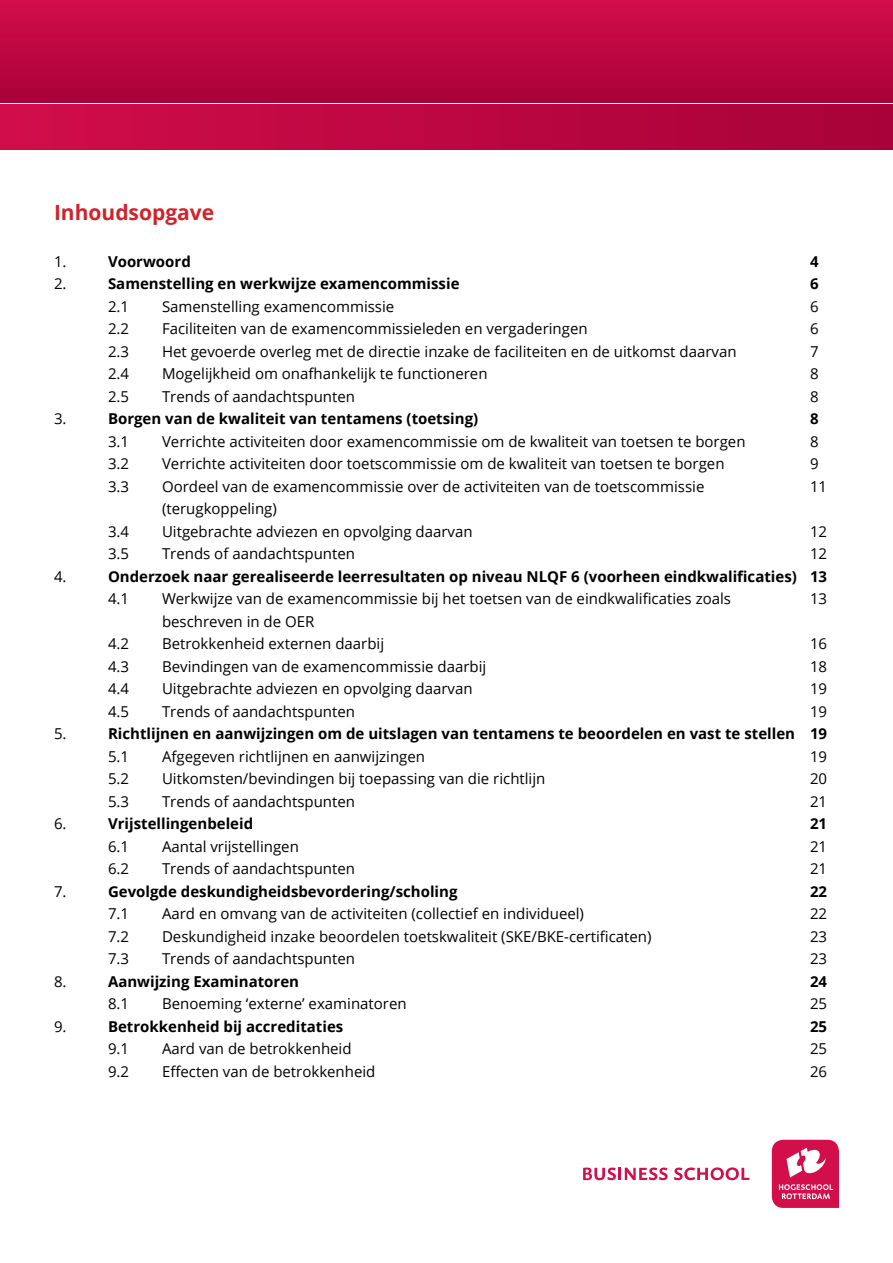
<style>
.page{position:relative;width:893px;height:1263px;background:#fff}
.page>*{position:absolute;margin:0;border:0;box-sizing:border-box;transform-origin:0 0}
.t1{font:700 21px "Open Sans";color:#d1232a}
.t2{font:15px "Open Sans";color:#000}
.t3{font:700 15px "Open Sans";color:#000}
</style>
<div class="page">
<div style="left:0;top:0;width:893px;height:102px;background:linear-gradient(to bottom,#d20e4b,#a80239)"></div>
<div style="left:0;top:104px;width:893px;height:46px;background:linear-gradient(to right,#d00d4a,#a70239)"></div>
<svg style="left:583px;top:1167px;width:85px;height:13px"></svg>
<svg style="left:674px;top:1167px;width:75px;height:13px"></svg>
<svg style="left:772px;top:1140px;width:67px;height:68px;background:#db3f6f"></svg>
<svg style="left:892px;top:0;width:1px;height:102px"></svg>
<hr style="left:892px;top:104px;width:1px;height:46px;background:#a70239">
<h1 class="t1" style="left:54px;top:198px;width:162px">Inhoudsopgave</h1>
<p class="t2" style="left:54px;top:251px;width:14px">1.</p>
<p class="t3" style="left:108px;top:251px;width:84px">Voorwoord</p>
<p class="t3" style="left:810px;top:251px;width:10px">4</p>
<p class="t2" style="left:54px;top:273px;width:14px">2.</p>
<p class="t3" style="left:108px;top:273px;width:353px">Samenstelling en werkwijze examencommissie</p>
<p class="t3" style="left:810px;top:273px;width:10px">6</p>
<p class="t2" style="left:108px;top:296px;width:23px">2.1</p>
<p class="t2" style="left:162px;top:296px;width:234px">Samenstelling examencommissie</p>
<p class="t2" style="left:810px;top:296px;width:10px">6</p>
<p class="t2" style="left:108px;top:318px;width:23px">2.2</p>
<p class="t2" style="left:162px;top:318px;width:427px">Faciliteiten van de examencommissieleden en vergaderingen</p>
<p class="t2" style="left:810px;top:318px;width:10px">6</p>
<p class="t2" style="left:108px;top:341px;width:23px">2.3</p>
<p class="t2" style="left:162px;top:341px;width:576px">Het gevoerde overleg met de directie inzake de faciliteiten en de uitkomst daarvan</p>
<p class="t2" style="left:810px;top:341px;width:10px">7</p>
<p class="t2" style="left:108px;top:363px;width:23px">2.4</p>
<p class="t2" style="left:162px;top:363px;width:327px">Mogelijkheid om onafhankelijk te functioneren</p>
<p class="t2" style="left:810px;top:363px;width:10px">8</p>
<p class="t2" style="left:108px;top:386px;width:23px">2.5</p>
<p class="t2" style="left:162px;top:386px;width:195px">Trends of aandachtspunten</p>
<p class="t2" style="left:810px;top:386px;width:10px">8</p>
<p class="t2" style="left:54px;top:408px;width:14px">3.</p>
<p class="t3" style="left:108px;top:408px;width:372px">Borgen van de kwaliteit van tentamens (toetsing)</p>
<p class="t3" style="left:810px;top:408px;width:10px">8</p>
<p class="t2" style="left:108px;top:431px;width:23px">3.1</p>
<p class="t2" style="left:162px;top:431px;width:585px">Verrichte activiteiten door examencommissie om de kwaliteit van toetsen te borgen</p>
<p class="t2" style="left:810px;top:431px;width:10px">8</p>
<p class="t2" style="left:108px;top:453px;width:23px">3.2</p>
<p class="t2" style="left:162px;top:453px;width:564px">Verrichte activiteiten door toetscommissie om de kwaliteit van toetsen te borgen</p>
<p class="t2" style="left:810px;top:453px;width:10px">9</p>
<p class="t2" style="left:108px;top:476px;width:23px">3.3</p>
<p class="t2" style="left:162px;top:476px;width:544px">Oordeel van de examencommissie over de activiteiten van de toetscommissie</p>
<p class="t2" style="left:810px;top:476px;width:19px">11</p>
<p class="t2" style="left:162px;top:498px;width:116px">(terugkoppeling)</p>
<p class="t2" style="left:108px;top:521px;width:23px">3.4</p>
<p class="t2" style="left:162px;top:521px;width:312px">Uitgebrachte adviezen en opvolging daarvan</p>
<p class="t2" style="left:810px;top:521px;width:19px">12</p>
<p class="t2" style="left:108px;top:543px;width:23px">3.5</p>
<p class="t2" style="left:162px;top:543px;width:195px">Trends of aandachtspunten</p>
<p class="t2" style="left:810px;top:543px;width:19px">12</p>
<p class="t2" style="left:54px;top:566px;width:14px">4.</p>
<p class="t3" style="left:108px;top:566px;width:721px">Onderzoek naar gerealiseerde leerresultaten op niveau NLQF 6 (voorheen eindkwalificaties) 13</p>
<p class="t2" style="left:108px;top:588px;width:23px">4.1</p>
<p class="t2" style="left:162px;top:588px;width:570px">Werkwijze van de examencommissie bij het toetsen van de eindkwalificaties zoals</p>
<p class="t2" style="left:810px;top:588px;width:19px">13</p>
<p class="t2" style="left:162px;top:611px;width:154px">beschreven in de OER</p>
<p class="t2" style="left:108px;top:633px;width:23px">4.2</p>
<p class="t2" style="left:162px;top:633px;width:224px">Betrokkenheid externen daarbij</p>
<p class="t2" style="left:810px;top:633px;width:19px">16</p>
<p class="t2" style="left:108px;top:656px;width:23px">4.3</p>
<p class="t2" style="left:162px;top:656px;width:326px">Bevindingen van de examencommissie daarbij</p>
<p class="t2" style="left:810px;top:656px;width:19px">18</p>
<p class="t2" style="left:108px;top:678px;width:23px">4.4</p>
<p class="t2" style="left:162px;top:678px;width:312px">Uitgebrachte adviezen en opvolging daarvan</p>
<p class="t2" style="left:810px;top:678px;width:19px">19</p>
<p class="t2" style="left:108px;top:701px;width:23px">4.5</p>
<p class="t2" style="left:162px;top:701px;width:195px">Trends of aandachtspunten</p>
<p class="t2" style="left:810px;top:701px;width:19px">19</p>
<p class="t2" style="left:54px;top:723px;width:14px">5.</p>
<p class="t3" style="left:108px;top:723px;width:721px">Richtlijnen en aanwijzingen om de uitslagen van tentamens te beoordelen en vast te stellen 19</p>
<p class="t2" style="left:108px;top:746px;width:23px">5.1</p>
<p class="t2" style="left:162px;top:746px;width:265px">Afgegeven richtlijnen en aanwijzingen</p>
<p class="t2" style="left:810px;top:746px;width:19px">19</p>
<p class="t2" style="left:108px;top:768px;width:23px">5.2</p>
<p class="t2" style="left:162px;top:768px;width:385px">Uitkomsten/bevindingen bij toepassing van die richtlijn</p>
<p class="t2" style="left:810px;top:768px;width:19px">20</p>
<p class="t2" style="left:108px;top:791px;width:23px">5.3</p>
<p class="t2" style="left:162px;top:791px;width:195px">Trends of aandachtspunten</p>
<p class="t2" style="left:810px;top:791px;width:19px">21</p>
<p class="t2" style="left:54px;top:813px;width:14px">6.</p>
<p class="t3" style="left:108px;top:813px;width:147px">Vrijstellingenbeleid</p>
<p class="t3" style="left:810px;top:813px;width:19px">21</p>
<p class="t2" style="left:108px;top:836px;width:23px">6.1</p>
<p class="t2" style="left:162px;top:836px;width:138px">Aantal vrijstellingen</p>
<p class="t2" style="left:810px;top:836px;width:19px">21</p>
<p class="t2" style="left:108px;top:858px;width:23px">6.2</p>
<p class="t2" style="left:162px;top:858px;width:195px">Trends of aandachtspunten</p>
<p class="t2" style="left:810px;top:858px;width:19px">21</p>
<p class="t2" style="left:54px;top:881px;width:14px">7.</p>
<p class="t3" style="left:108px;top:881px;width:351px">Gevolgde deskundigheidsbevordering/scholing</p>
<p class="t3" style="left:810px;top:881px;width:19px">22</p>
<p class="t2" style="left:108px;top:903px;width:23px">7.1</p>
<p class="t2" style="left:162px;top:903px;width:424px">Aard en omvang van de activiteiten (collectief en individueel)</p>
<p class="t2" style="left:810px;top:903px;width:19px">22</p>
<p class="t2" style="left:108px;top:926px;width:23px">7.2</p>
<p class="t2" style="left:162px;top:926px;width:491px">Deskundigheid inzake beoordelen toetskwaliteit (SKE/BKE-certificaten)</p>
<p class="t2" style="left:810px;top:926px;width:19px">23</p>
<p class="t2" style="left:108px;top:948px;width:23px">7.3</p>
<p class="t2" style="left:162px;top:948px;width:195px">Trends of aandachtspunten</p>
<p class="t2" style="left:810px;top:948px;width:19px">23</p>
<p class="t2" style="left:54px;top:971px;width:14px">8.</p>
<p class="t3" style="left:108px;top:971px;width:193px">Aanwijzing Examinatoren</p>
<p class="t3" style="left:810px;top:971px;width:19px">24</p>
<p class="t2" style="left:108px;top:993px;width:23px">8.1</p>
<p class="t2" style="left:162px;top:993px;width:246px">Benoeming ‘externe’ examinatoren</p>
<p class="t2" style="left:810px;top:993px;width:19px">25</p>
<p class="t2" style="left:54px;top:1016px;width:14px">9.</p>
<p class="t3" style="left:108px;top:1016px;width:237px">Betrokkenheid bij accreditaties</p>
<p class="t3" style="left:810px;top:1016px;width:19px">25</p>
<p class="t2" style="left:108px;top:1038px;width:23px">9.1</p>
<p class="t2" style="left:162px;top:1038px;width:191px">Aard van de betrokkenheid</p>
<p class="t2" style="left:810px;top:1038px;width:19px">25</p>
<p class="t2" style="left:108px;top:1061px;width:23px">9.2</p>
<p class="t2" style="left:162px;top:1061px;width:215px">Effecten van de betrokkenheid</p>
<p class="t2" style="left:810px;top:1061px;width:19px">26</p>
</div>
